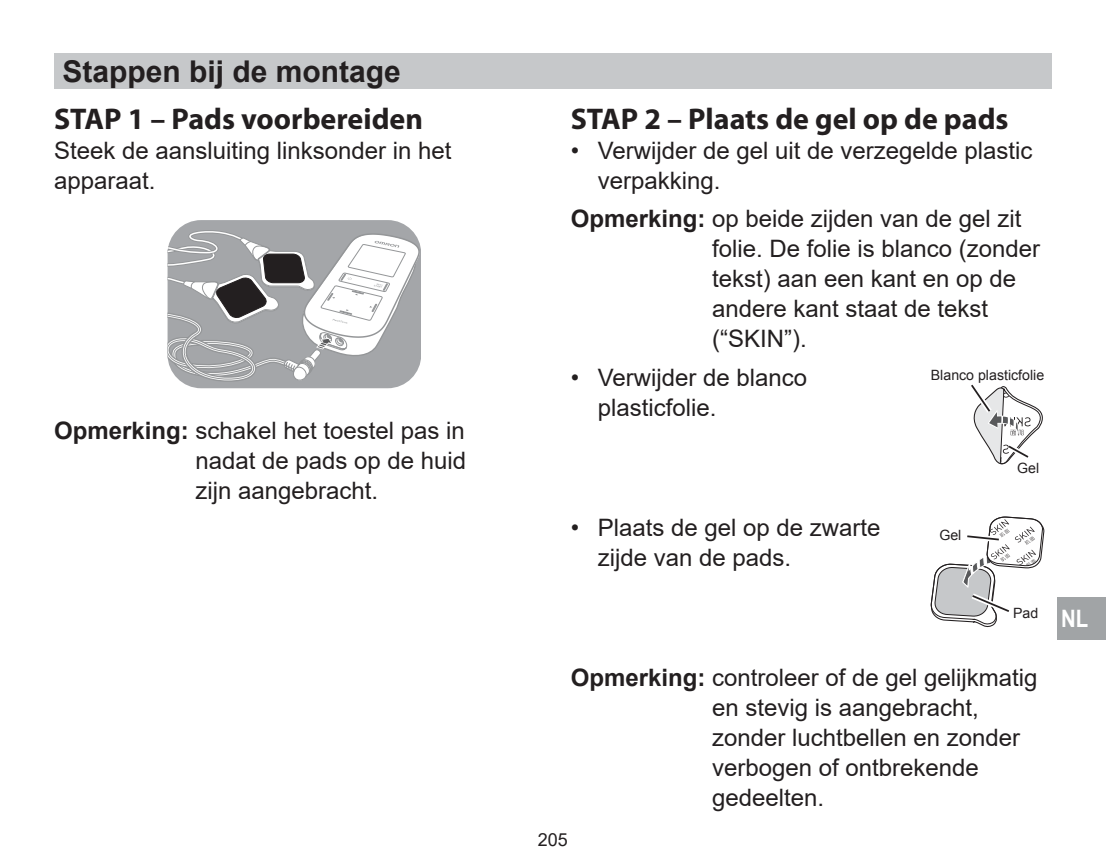
<style>
.page{position:relative;width:1107px;height:867px;background:#fff}
.page>*{position:absolute;margin:0;border:0;box-sizing:border-box;transform-origin:0 0}
.t1{font:700 30px "Myriad Pro";color:#231f20}
.t2{font:700 30px "Arial";color:#231f20}
.t3{font:24px/30px "Arial";color:#231f20}
.t4{font:700 24px "Arial";color:#fff;scale:.85 1}
.t5{font:18px "Arial";color:#231f20}
.t6{font:14.1px "Arial";color:#231f20}
.s1{font-weight:700}
</style>
<div class="page">
<div style="left:54px;top:54px;width:998px;height:35px;background:#c6c8ca"></div>
<div style="left:1057px;top:597px;width:49px;height:43px;background:#a1a4a6"></div>
<div style="left:168px;top:220px;width:253px;height:168px;background:#a4a6a9;border-radius:33px"></div>
<svg style="left:168px;top:230px;width:253px;height:157px"></svg>
<svg style="left:930px;top:384px;width:115px;height:243px"></svg>
<p class="t2" style="left:63px;top:55px;width:340px">Stappen bij de montage</p>
<p class="t1" style="left:54px;top:108px;width:370px">STAP 1 – Pads voorbereiden</p>
<p class="t3" style="left:54px;top:136px;width:399px">Steek de aansluiting linksonder in het apparaat.</p>
<p class="t3" style="left:195px;top:416px;width:272px;text-align:justify;text-indent:-141px"><span class="s1">Opmerking:</span> schakel het toestel pas in nadat de pads op de huid zijn aangebracht.</p>
<p class="t1" style="left:571px;top:108px;width:439px">STAP 2 – Plaats de gel op de pads</p>
<p class="t3" style="left:598px;top:136px;width:436px;text-indent:-27px">• Verwijder de gel uit de verzegelde plastic verpakking.</p>
<p class="t3" style="left:712px;top:204px;width:330px;text-indent:-141px"><span class="s1">Opmerking:</span> op beide zijden van de gel zit folie. De folie is blanco (zonder tekst) aan een kant en op de andere kant staat de tekst (“SKIN”).</p>
<p class="t3" style="left:598px;top:363px;width:211px;text-indent:-27px">• Verwijder de blanco plasticfolie.</p>
<p class="t6" style="left:931px;top:367px;width:115px">Blanco plasticfolie</p>
<p class="t3" style="left:598px;top:513px;width:284px;text-indent:-27px">• Plaats de gel op de zwarte zijde van de pads.</p>
<p class="t6" style="left:939px;top:527px;width:24px">Gel</p>
<p class="t6" style="left:1017px;top:460px;width:24px">Gel</p>
<p class="t6" style="left:1013px;top:605px;width:27px">Pad</p>
<p class="t3" style="left:712px;top:663px;width:327px;text-indent:-141px"><span class="s1">Opmerking:</span> controleer of de gel gelijkmatig en stevig is aangebracht, zonder luchtbellen en zonder verbogen of ontbrekende gedeelten.</p>
<p class="t5" style="left:538px;top:830px;width:32px">205</p>
<p class="t4" style="left:1061px;top:606px;width:33px">NL</p>
</div>
